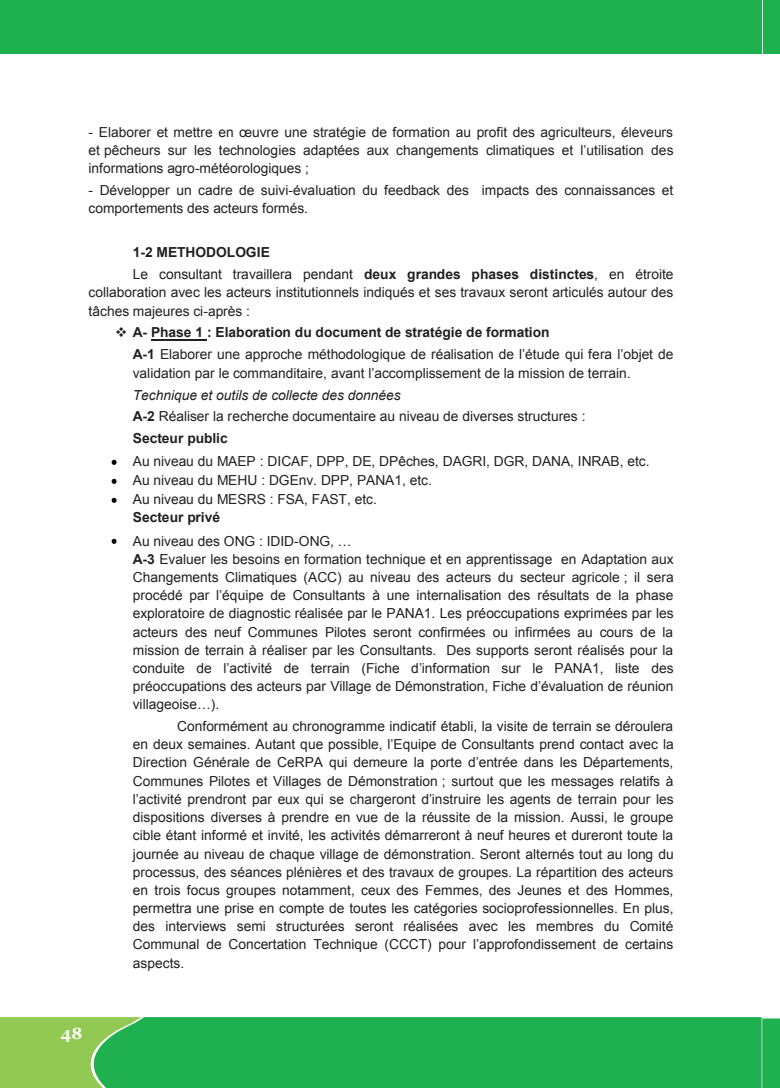
<style>
.page{position:relative;width:780px;height:1088px;background:#fff}
.page>*{position:absolute;margin:0;border:0;box-sizing:border-box;transform-origin:0 0}
.t1{font:700 16.25px "Georgia";color:#fff}
.t2{font:13.75px/18.1px "Arial";color:#231f20}
.t3{font:13.75px/18.1px "Arial";color:#231f20;text-align:justify}
.t4{font:700 13.75px/21.9px "Arial";color:#231f20}
.s1{font-style:inherit}
.s2{font-weight:400}
.s3{font-weight:700}
.s4{font-style:italic}
</style>
<div class="page">
<div style="left:0;top:1017px;width:67px;height:71px;background:#92c953"></div>
<svg style="left:67px;top:1017px;width:694px;height:71px;background:#26b150"></svg>
<svg style="left:762px;top:1018px;width:18px;height:70px"></svg>
<div style="left:1px;top:1px;width:760px;height:53px;background:#1fb04f"></div>
<div style="left:763px;top:0;width:17px;height:54px;background:#1fb04f"></div>
<hr style="left:151px;top:339px;width:56px;height:1px;background:#231f20">
<img style="left:111px;top:459px;width:6px;height:6px">
<img style="left:111px;top:478px;width:6px;height:6px">
<img style="left:111px;top:497px;width:6px;height:6px">
<img style="left:111px;top:538px;width:6px;height:6px">
<p class="t3" style="left:89px;top:123px;width:586px"><span class="s1">-</span> Elaborer et mettre en œuvre une stratégie de formation au profit des agriculteurs, éleveurs <span class="s1">et</span> pêcheurs sur les technologies adaptées aux changements climatiques et l’utilisation de<span class="s1">s informations agro-météorologiques ;</span></p>
<p class="t2" style="left:89px;top:181px;width:586px">- Développer un cadre de suivi-évaluation du feedback des impacts des connaissances et comportements des acteurs formés.</p>
<p class="t4" style="left:133px;top:242px;width:542px">1-2 METHODOLOGIE<br><span class="s2">Le consultant travaillera pendant</span> deux grandes phases distinctes<span class="s2">, en étroite</span></p>
<p class="t2" style="left:89px;top:284px;width:586px">collaboration avec les acteurs institutionnels indiqués et ses travaux seront articulés autour des tâches majeures ci-après :</p>
<p class="t3" style="left:133px;top:322px;width:542px;line-height:21.9px;text-indent:-18px">❖ <span class="s3">A- Phase 1 : Elaboration du document de stratégie de formation<br>A-1</span> Elaborer une approche méthodologique de réalisation de l’étude qui fera l’objet de</p>
<p class="t3" style="left:133px;top:364px;width:499px">validation par le commanditaire, avant l’accomplissement de la mission de terrain.</p>
<p class="t2" style="left:133px;top:384px;width:454px;line-height:21.9px"><span class="s4">Technique et outils de collecte des données<br></span><span class="s3">A-2</span> Réaliser la recherche documentaire au niveau de diverses structures :<br><span class="s3">Secteur public</span></p>
<p class="t2" style="left:133px;top:452px;width:518px;line-height:19.1px">Au niveau du MAEP : DICAF, DPP, DE, DPêches, DAGRI, DGR, DANA, INRAB, etc.<br>Au niveau du MEHU : DGEnv. DPP, PANA1, etc.<br>Au niveau du MESRS : FSA, FAST, etc.</p>
<p class="t2" style="left:133px;top:506px;width:220px;line-height:23.1px"><span class="s3">Secteur privé<br></span>Au niveau des ONG : IDID-<span class="s1">ONG, …</span></p>
<p class="t2" style="left:133px;top:550px;width:542px"><span class="s3">A-3</span> Evaluer les besoins en formation technique et en apprentissage en Adaptation aux<br>Changements Climatiques (ACC) au niveau des acteurs du secteur agricole ; il sera</p>
<p class="t3" style="left:133px;top:586px;width:542px">procédé par l’équipe de Consultants à une internalisation des résultats de la phase</p>
<p class="t2" style="left:133px;top:605px;width:542px;text-align:justify">exploratoire de diagnostic réalisée par le PANA1. Les préoccupations exprimées par les acteurs des neuf Communes Pilotes seront confirmées ou infirmées au cours de la mission de terrain à réaliser par les Consultants. Des supports seront réalisés pour la <span class="s1">conduite de l’activité de terrain (Fiche d’information sur le PANA1, liste</span> des <span class="s1">préoccupations des acteurs par Village de Démonstration, Fiche d’évaluation de réunion villageoise…).</span></p>
<p class="t3" style="left:133px;top:717px;width:542px;text-indent:44px"><span class="s1">Conformément au chronogramme indicatif établi, la visite de terrain se déroulera </span>en deux semaines. Autant que possible, l’Equipe de Consultants prend <span class="s1">contact avec la </span>Direction Générale de CeRPA qui demeure la porte d’entrée dans les Départements,</p>
<p class="t2" style="left:133px;top:772px;width:542px;text-align:justify">Communes Pilotes et Villages de Démonstration ; surtout que les messages relatifs à <span class="s1">l’activité prendront par eux qui se chargeront d’instruire les agents de t</span>errain pour les dispositions diverses à prendre en vue de la réussite de la mission. Aussi, le groupe cible étant informé et invité, les activités démarreront à neuf heures et dureront toute la journée au niveau de chaque village de démonstration. Seront alternés tout au long du processus, des séances plénières et des travaux de groupes. La répartition des acteurs en trois focus groupes notamment, ceux des Femmes, des Jeunes et des Hommes, permettra une prise en compte de toutes les catégories socioprofessionnelles. En plus, des interviews semi structurées seront réalisées avec les membres du Comité</p>
<p class="t3" style="left:133px;top:936px;width:542px">Communal de Concertation Technique (CCCT) pour l’approfondissement de certains</p>
<p class="t2" style="left:133px;top:954px;width:53px">aspects.</p>
<p class="t1" style="left:61px;top:1023px;width:23px">48</p>
</div>
